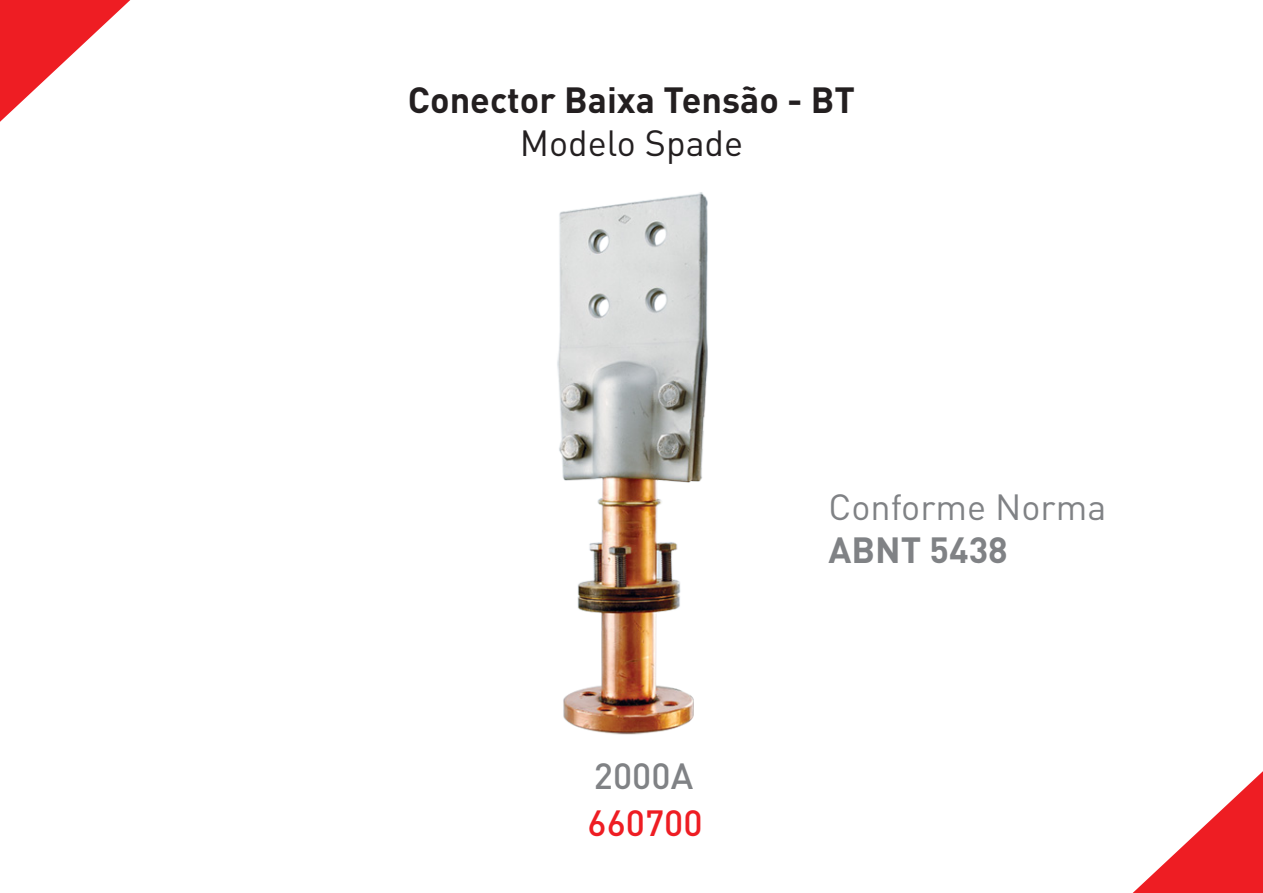
<style>
.page{position:relative;width:1263px;height:893px;background:#fff}
.page>*{position:absolute;margin:0;border:0;box-sizing:border-box;transform-origin:0 0}
.t1{font:700 36px "DIN Pro";color:#231f20}
.t2{font:36px "DIN Pro";color:#808285}
.t3{font:36px "DIN Pro";color:#231f20}
.t4{font:700 36px "DIN Pro";color:#808285}
.t5{font:500 36px "DIN Pro";color:#ee1d23}
.t6{font:500 36px "DIN Pro";color:#808285}
</style>
<div class="page">
<img style="left:557px;top:192px;width:151px;height:543px">
<svg style="left:0;top:0;width:130px;height:122px"></svg>
<svg style="left:1133px;top:771px;width:130px;height:122px"></svg>
<p class="t1" style="left:408px;top:75px;width:449px">Conector Baixa Tensão - BT</p>
<p class="t3" style="left:520px;top:118px;width:225px">Modelo Spade</p>
<p class="t6" style="left:594px;top:751px;width:101px">2000A</p>
<p class="t5" style="left:587px;top:798px;width:117px">660700</p>
<p class="t2" style="left:828px;top:482px;width:279px">Conforme Norma</p>
<p class="t4" style="left:828px;top:525px;width:181px">ABNT 5438</p>
</div>
